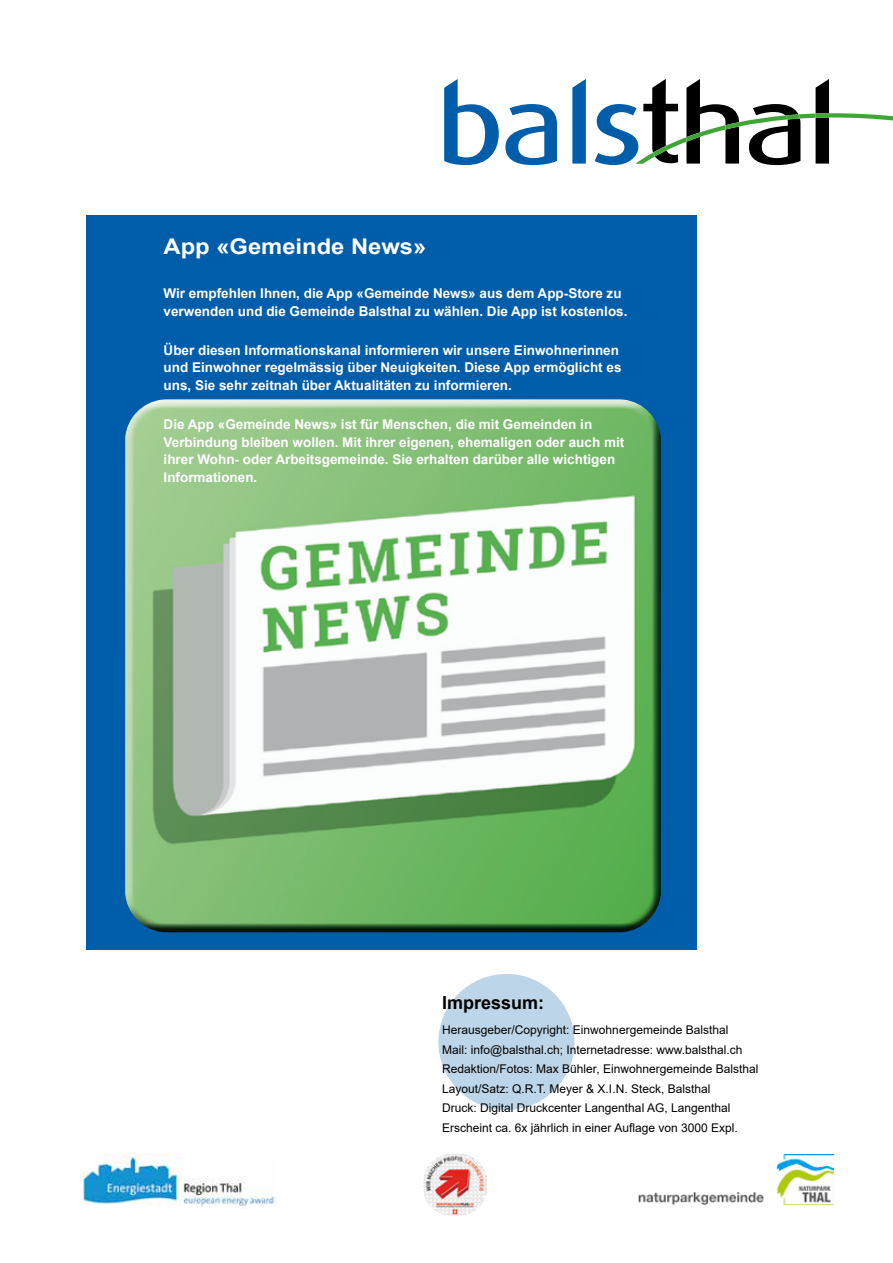
<style>
.page{position:relative;width:893px;height:1263px;background:#fff}
.page>*{position:absolute;margin:0;border:0;box-sizing:border-box;transform-origin:0 0}
.t1{font:700 21.6px "Arial";color:#fff;scale:1.1 1}
.t2{font:700 18px "Arial";color:#000}
.t3{font:700 13.5px/17.5px "Arial";color:#fff}
.t4{font:12px/19.5px "Arial";color:#000}
</style>
<div class="page">
<div style="left:438px;top:974px;width:136px;height:136px;background:#bdd5e8;border-radius:50%"></div>
<svg style="left:505px;top:104px;width:52px;height:61px"></svg>
<svg style="left:444px;top:79px;width:55px;height:86px"></svg>
<svg style="left:572px;top:79px;width:14px;height:85px"></svg>
<svg style="left:595px;top:79px;width:298px;height:86px"></svg>
<div style="left:86px;top:216px;width:611px;height:734px;background:#005da9"></div>
<div style="left:123px;top:397px;width:539px;height:512px;background:#fff;opacity:.75"></div>
<div style="left:123px;top:412px;width:539px;height:522px;background:#000;opacity:.75"></div>
<img style="left:81px;top:1153px;width:194px;height:54px">
<img style="left:638px;top:1154px;width:196px;height:51px">
<img style="left:424px;top:1153px;width:62px;height:62px">
<h1 class="t1" style="left:164px;top:231px;width:240px">App «Gemeinde News»</h1>
<p class="t3" style="left:164px;top:285px;width:465px">Wir empfehlen Ihnen, die App «Gemeinde News» aus dem App-Store zu verwenden und die Gemeinde Balsthal zu wählen. Die App ist kostenlos.</p>
<p class="t3" style="left:164px;top:341px;width:459px">Über diesen Informationskanal informieren wir unsere Einwohnerinnen und Einwohner regelmässig über Neuigkeiten. Diese App ermöglicht es uns, Sie sehr zeitnah über Aktualitäten zu informieren.</p>
<p class="t3" style="left:164px;top:416px;width:462px">Die App «Gemeinde News» ist für Menschen, die mit Gemeinden in Verbindung bleiben wollen. Mit ihrer eigenen, ehemaligen oder auch mit ihrer Wohn- oder Arbeitsgemeinde. Sie erhalten darüber alle wichtigen Informationen.</p>
<h2 class="t2" style="left:442px;top:989px;width:104px">Impressum:</h2>
<p class="t4" style="left:442px;top:1020px;width:318px">Herausgeber/Copyright: Einwohnergemeinde Balsthal<br>Mail: info@balsthal.ch; Internetadresse: www.balsthal.ch Redaktion/Fotos: Max Bühler, Einwohnergemeinde Balsthal Layout/Satz: Q.R.T. Meyer &amp; X.I.N. Steck, Balsthal<br>Druck: Digital Druckcenter Langenthal AG, Langenthal Erscheint ca. 6x jährlich in einer Auflage von 3000 Expl.</p>
</div>
